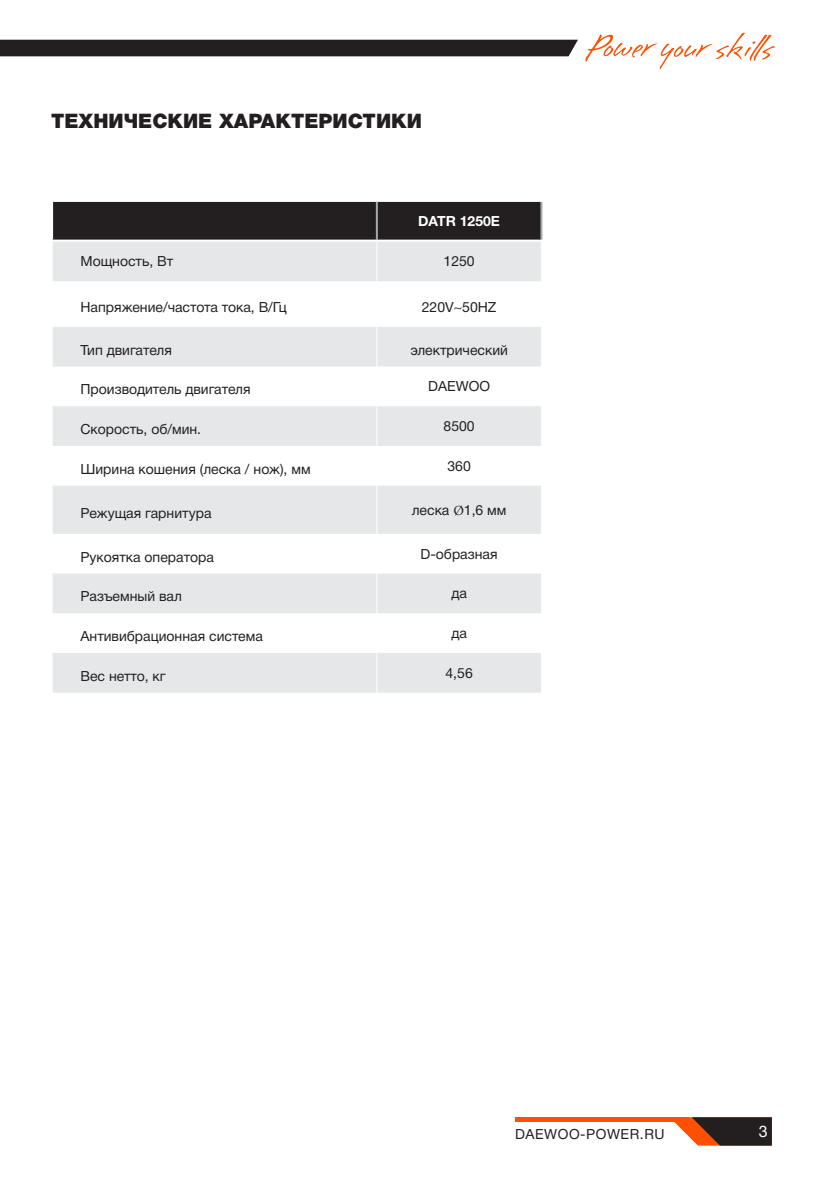
<style>
.page{position:relative;width:840px;height:1191px;background:#fff}
.page>*{position:absolute;margin:0;border:0;box-sizing:border-box;transform-origin:0 0}
.t1{font:900 20px "Helvetica Neue Cyr";color:#231f20}
.t2{font:16px "Helvetica Neue Cyr";color:#fff}
.t3{font:14px "Helvetica Neue Cyr";color:#231f20}
.t4{font:14px "Helvetica 5 Normal";letter-spacing:.04em;color:#231f20}
.t5{font:700 14px "Helvetica Neue Cyr";color:#fff}
.s1{font-family:"Minion Pro"}
</style>
<div class="page">
<div style="left:0;top:40px;width:577px;height:16px;background:#231f20"></div>
<svg style="left:585px;top:33px;width:189px;height:36px"></svg>
<svg style="left:674px;top:1117px;width:97px;height:28px;background:#674030"></svg>
<div style="left:514px;top:1117px;width:174px;height:5px;background:#ff5000"></div>
<div style="left:53px;top:202px;width:487px;height:38px;background:#231f20"></div>
<svg style="left:53px;top:242px;width:487px;height:450px;fill:#e6e7e9"></svg>
<hr style="left:375px;top:202px;width:2px;height:38px;background:#a8a9ad">
<hr style="left:540px;top:202px;width:2px;height:38px;background:#a8a9ad">
<hr style="left:376px;top:613px;width:1px;height:40px;background:#fff">
<hr style="left:376px;top:573px;width:1px;height:40px;background:#fff">
<hr style="left:376px;top:534px;width:1px;height:39px;background:#fff">
<hr style="left:376px;top:485px;width:1px;height:49px;background:#fff">
<hr style="left:376px;top:446px;width:1px;height:39px;background:#fff">
<hr style="left:376px;top:366px;width:1px;height:40px;background:#fff">
<hr style="left:376px;top:406px;width:1px;height:40px;background:#fff">
<hr style="left:376px;top:327px;width:1px;height:39px;background:#fff">
<hr style="left:376px;top:281px;width:1px;height:46px;background:#fff">
<hr style="left:376px;top:242px;width:1px;height:39px;background:#fff">
<hr style="left:376px;top:653px;width:1px;height:39px;background:#fff">
<h1 class="t1" style="left:51px;top:109px;width:372px">ТЕХНИЧЕСКИЕ ХАРАКТЕРИСТИКИ</h1>
<p class="t5" style="left:418px;top:213px;width:83px">DATR 1250E</p>
<p class="t3" style="left:80px;top:254px;width:94px">Мощность, Вт</p>
<p class="t3" style="left:443px;top:254px;width:33px">1250</p>
<p class="t3" style="left:80px;top:299px;width:207px">Напряжение/частота тока, В/Гц</p>
<p class="t3" style="left:421px;top:299px;width:76px">220V~50HZ</p>
<p class="t3" style="left:80px;top:342px;width:93px">Тип двигателя</p>
<p class="t3" style="left:410px;top:342px;width:99px">электрический</p>
<p class="t3" style="left:80px;top:382px;width:171px">Производитель двигателя</p>
<p class="t3" style="left:428px;top:379px;width:63px">DAEWOO</p>
<p class="t3" style="left:80px;top:421px;width:122px">Скорость, об/мин.</p>
<p class="t3" style="left:443px;top:418px;width:33px">8500</p>
<p class="t3" style="left:80px;top:461px;width:231px">Ширина кошения (леска / нож), мм</p>
<p class="t3" style="left:447px;top:458px;width:25px">360</p>
<p class="t3" style="left:80px;top:505px;width:132px">Режущая гарнитура</p>
<p class="t3" style="left:411px;top:502px;width:96px">леска <span class="s1">Ø</span>1,6 мм</p>
<p class="t3" style="left:80px;top:549px;width:135px">Рукоятка оператора</p>
<p class="t3" style="left:420px;top:546px;width:79px">D-образная</p>
<p class="t3" style="left:80px;top:588px;width:103px">Разъемный вал</p>
<p class="t3" style="left:451px;top:586px;width:17px">да</p>
<p class="t3" style="left:80px;top:628px;width:184px">Антивибрационная система</p>
<p class="t3" style="left:451px;top:625px;width:17px">да</p>
<p class="t3" style="left:80px;top:668px;width:87px">Вес нетто, кг</p>
<p class="t3" style="left:445px;top:665px;width:29px">4,56</p>
<p class="t4" style="left:514px;top:1126px;width:151px">DAEWOO-POWER.RU</p>
<p class="t2" style="left:758px;top:1122px;width:10px">3</p>
</div>
